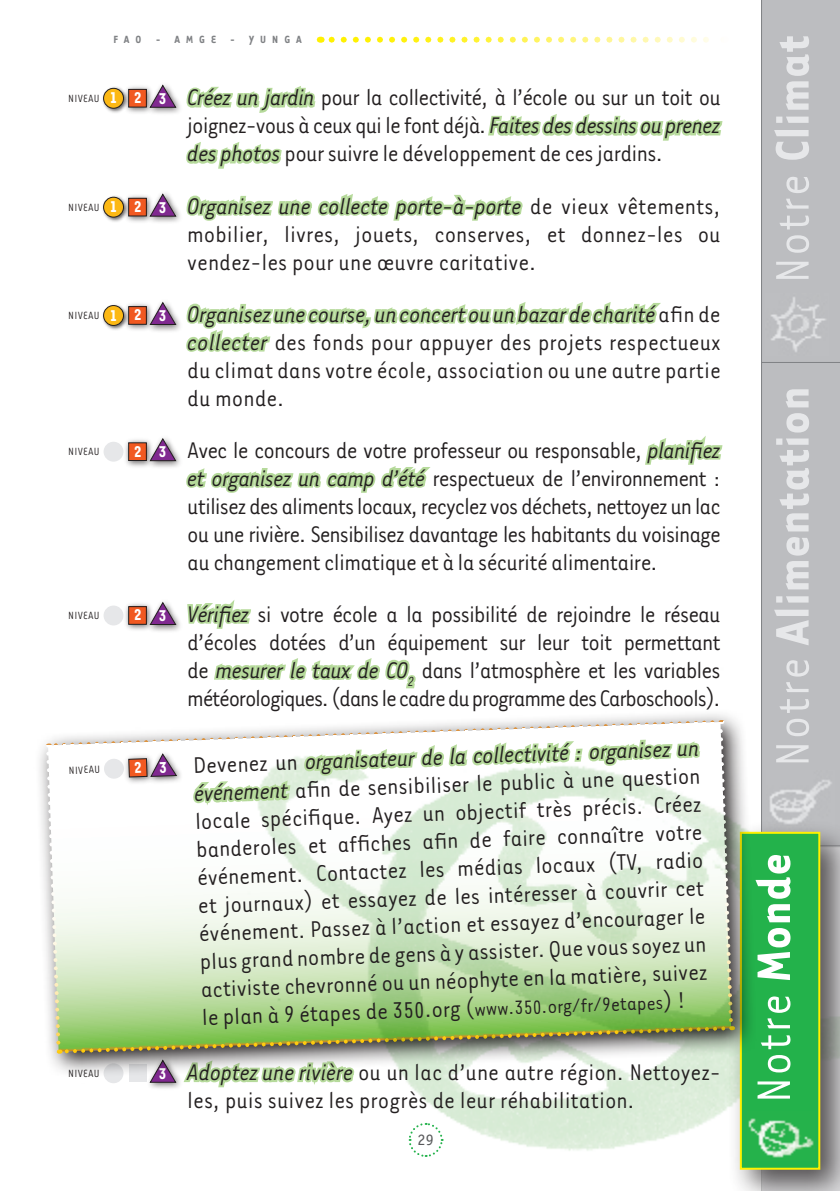
<style>
.page{position:relative;width:840px;height:1191px;background:#fff}
.page>*{position:absolute;margin:0;border:0;box-sizing:border-box;transform-origin:0 0}
.t1{font:700 54px "Tarzana Narrow";letter-spacing:.02em;color:#e6e7e9}
.t2{font:54px "Tarzana Narrow";letter-spacing:.02em;color:#e6e7e9}
.t3{font:54px "Tarzana Narrow";letter-spacing:.02em;color:#fff}
.IndentedTXTcat{font:26px/28px "Tarzana Narrow";color:#231f20;text-align:justify}
.Txt_introPage{font:700 18px "Tarzana Narrow";color:#fff}
.t4{font:16px "Officina Sans";color:#57585a}
.Txt_introPage-2{font:12px "Tarzana Narrow";letter-spacing:.02em;color:#231f20}
.t5{font:700 12px "Tarzana Narrow";letter-spacing:.5em;color:#808285}
.s1{font-style:italic}
.s2{font-size:22px}
.s3{font-weight:400}
.s4{font-weight:700}
</style>
<div class="page">
<img style="left:416px;top:1091px;width:309px;height:60px">
<svg style="left:408px;top:1121px;width:35px;height:36px"></svg>
<svg style="left:331px;top:37px;width:378px;height:6px"></svg>
<div style="left:761px;top:0;width:78px;height:817px;background:#bcbdc0"></div>
<div style="left:765px;top:291px;width:66px;height:66px;background:#bcbdc0"></div>
<img style="left:771px;top:297px;width:55px;height:55px">
<div style="left:725px;top:817px;width:114px;height:374px;background:#231f20;opacity:.75"></div>
<div style="left:739px;top:831px;width:80px;height:338px;background:#23b24b;border:2px solid #fff101"></div>
<img style="left:748px;top:1118px;width:65px;height:40px">
<svg style="left:192px;top:86px;width:124px;height:27px"></svg>
<svg style="left:488px;top:114px;width:235px;height:27px"></svg>
<svg style="left:186px;top:142px;width:96px;height:27px"></svg>
<svg style="left:192px;top:194px;width:331px;height:27px"></svg>
<svg style="left:186px;top:302px;width:475px;height:50px"></svg>
<svg style="left:645px;top:436px;width:78px;height:29px"></svg>
<svg style="left:186px;top:466px;width:245px;height:27px"></svg>
<div style="left:102px;top:87px;width:33px;height:33px;background:#231f20;opacity:.7"></div>
<div style="left:103px;top:88px;width:20px;height:20px;background:#fcb814;border-radius:50%"></div>
<div style="left:103px;top:88px;width:21px;height:20px;border:1px solid #231f20;border-radius:50%"></div>
<div style="left:123px;top:84px;width:38px;height:38px;background:#231f20;opacity:.7"></div>
<div style="left:129px;top:89px;width:17px;height:18px;background:#f15921"></div>
<div style="left:128px;top:89px;width:18px;height:18px;border:1px solid #231f20"></div>
<div style="left:145px;top:81px;width:47px;height:41px;background:#231f20;opacity:.7"></div>
<svg style="left:150px;top:85px;width:26px;height:23px"></svg>
<div style="left:102px;top:195px;width:33px;height:34px;background:#231f20;opacity:.7"></div>
<div style="left:103px;top:197px;width:20px;height:20px;background:#fcb814;border-radius:50%"></div>
<div style="left:103px;top:197px;width:21px;height:20px;border:1px solid #231f20;border-radius:50%"></div>
<div style="left:123px;top:193px;width:38px;height:38px;background:#231f20;opacity:.7"></div>
<div style="left:129px;top:198px;width:17px;height:18px;background:#f15921"></div>
<div style="left:128px;top:198px;width:18px;height:18px;border:1px solid #231f20"></div>
<div style="left:145px;top:189px;width:47px;height:42px;background:#231f20;opacity:.7"></div>
<svg style="left:150px;top:194px;width:26px;height:22px"></svg>
<div style="left:102px;top:304px;width:33px;height:33px;background:#231f20;opacity:.7"></div>
<div style="left:103px;top:305px;width:20px;height:20px;background:#fcb814;border-radius:50%"></div>
<div style="left:103px;top:305px;width:21px;height:21px;border:1px solid #231f20;border-radius:50%"></div>
<div style="left:123px;top:301px;width:38px;height:38px;background:#231f20;opacity:.7"></div>
<div style="left:129px;top:306px;width:17px;height:18px;background:#f15921"></div>
<div style="left:128px;top:306px;width:18px;height:18px;border:1px solid #231f20"></div>
<div style="left:145px;top:298px;width:47px;height:42px;background:#231f20;opacity:.7"></div>
<svg style="left:150px;top:302px;width:26px;height:23px"></svg>
<div style="left:103px;top:442px;width:20px;height:19px;background:#e6e7e9;border-radius:50%"></div>
<div style="left:123px;top:437px;width:38px;height:38px;background:#231f20;opacity:.7"></div>
<div style="left:129px;top:443px;width:17px;height:17px;background:#f15921"></div>
<div style="left:128px;top:442px;width:18px;height:19px;border:1px solid #231f20"></div>
<div style="left:145px;top:434px;width:47px;height:42px;background:#231f20;opacity:.7"></div>
<svg style="left:150px;top:438px;width:26px;height:23px"></svg>
<svg style="left:39px;top:706px;width:727px;height:380px"></svg>
<svg style="left:44px;top:600px;width:690px;height:491px"></svg>
<p class="t5" style="left:113px;top:32px;width:190px">FAO - AMGE - YUNGA</p>
<p class="Txt_introPage-2" style="left:68px;top:91px;width:12px">Niveau</p>
<p class="Txt_introPage" style="left:109px;top:87px;width:9px">1</p>
<p class="Txt_introPage" style="left:134px;top:87px;width:9px">2</p>
<p class="Txt_introPage" style="left:158px;top:87px;width:9px">3</p>
<p class="Txt_introPage-2" style="left:68px;top:200px;width:12px">Niveau</p>
<p class="Txt_introPage" style="left:109px;top:195px;width:9px">1</p>
<p class="Txt_introPage" style="left:134px;top:195px;width:9px">2</p>
<p class="Txt_introPage" style="left:158px;top:196px;width:9px">3</p>
<p class="Txt_introPage-2" style="left:68px;top:308px;width:12px">Niveau</p>
<p class="Txt_introPage" style="left:109px;top:304px;width:9px">1</p>
<p class="Txt_introPage" style="left:134px;top:304px;width:9px">2</p>
<p class="Txt_introPage" style="left:158px;top:304px;width:9px">3</p>
<p class="Txt_introPage-2" style="left:68px;top:444px;width:12px">Niveau</p>
<p class="Txt_introPage" style="left:134px;top:440px;width:9px">2</p>
<p class="Txt_introPage" style="left:158px;top:440px;width:9px">3</p>
<p class="Txt_introPage-2" style="left:68px;top:608px;width:12px">Niveau</p>
<p class="Txt_introPage" style="left:134px;top:604px;width:9px">2</p>
<p class="Txt_introPage" style="left:158px;top:604px;width:9px">3</p>
<p class="Txt_introPage-2" style="left:68px;top:763px;width:13px;rotate:-2deg">Niveau</p>
<p class="Txt_introPage-2" style="left:68px;top:1066px;width:12px">Niveau</p>
<p class="Txt_introPage" style="left:158px;top:1062px;width:9px">3</p>
<p class="IndentedTXTcat" style="left:187px;top:82px;width:535px"><span class="s1">Créez un jardin</span> pour la collectivité, à l’école ou sur un toit ou joignez-vous à ceux qui le font déjà. <span class="s1">Faites des dessins ou prenez des photos</span> pour suivre le développement de ces jardins.</p>
<p class="IndentedTXTcat" style="left:187px;top:190px;width:534px"><span class="s1">Organisez une collecte porte-à-porte</span> de vieux vêtements, mobilier, livres, jouets, conserves, et donnez-les ou vendez-les pour une œuvre caritative.</p>
<p class="IndentedTXTcat" style="left:187px;top:298px;width:534px"><span class="s1">Organisez une course, un concert ou un bazar de charité</span> afin de <span class="s1">collecter</span> des fonds pour appuyer des projets respectueux du climat dans votre école, association ou une autre partie du monde.</p>
<p class="IndentedTXTcat" style="left:187px;top:434px;width:534px">Avec le concours de votre professeur ou responsable, <span class="s1">planifiez et organisez un camp d’été</span> respectueux de l’environnement : utilisez des aliments locaux, recyclez vos déchets, nettoyez un lac ou une rivière. Sensibilisez davantage les habitants du voisinage au changement climatique et à la sécurité alimentaire.</p>
<p class="IndentedTXTcat" style="left:187px;top:598px;width:534px"><span class="s1">Vérifiez</span> si votre école a la possibilité de rejoindre le réseau d’écoles dotées d’un équipement sur leur toit permettant de <span class="s1">mesurer le taux de CO</span><sub>2</sub> dans l’atmosphère et les variables météorologiques. (dans le cadre du programme des Carboschools).</p>
<p class="IndentedTXTcat" style="left:192px;top:750px;width:508px;rotate:-2deg">Devenez un <span class="s1">organisateur de la collectivité : organisez un événement</span> afi n de sensibiliser le public à une question locale spécifi que. Ayez un objectif très précis. Créez banderoles et affi ches afi n de faire connaître votre événement. Contactez les médias locaux (TV, radio et journaux) et essayez de les intéresser à couvrir cet événement. Passez à l’action et essayez d’encourager le plus grand nombre de gens à y assister. Que vous soyez un activiste chevronné ou un néophyte en la matière, suivez le plan à 9 étapes de 350.org (<span class="s2">www.350.org/fr/9etapes</span>) !</p>
<p class="IndentedTXTcat" style="left:187px;top:1057px;width:534px"><span class="s1">Adoptez une rivière</span> ou un lac d’une autre région. Nettoyez&shy;les, puis suivez les progrès de leur réhabilitation.</p>
<p class="t4" style="left:417px;top:1130px;width:17px">29</p>
<h1 class="t1" style="left:758px;top:283px;width:250px;rotate:-90deg"><span class="s3">Notre</span> Climat</h1>
<h1 class="t1" style="left:758px;top:767px;width:382px;rotate:-90deg"><span class="s3">Notre</span> Alimentation</h1>
<h1 class="t3" style="left:740px;top:1103px;width:252px;rotate:-90deg">Notre <span class="s4">Monde</span></h1>
<h1 class="t2" style="left:759px;top:1118px;width:252px;rotate:-90deg">Notre <span class="s4">Monde</span></h1>
</div>
